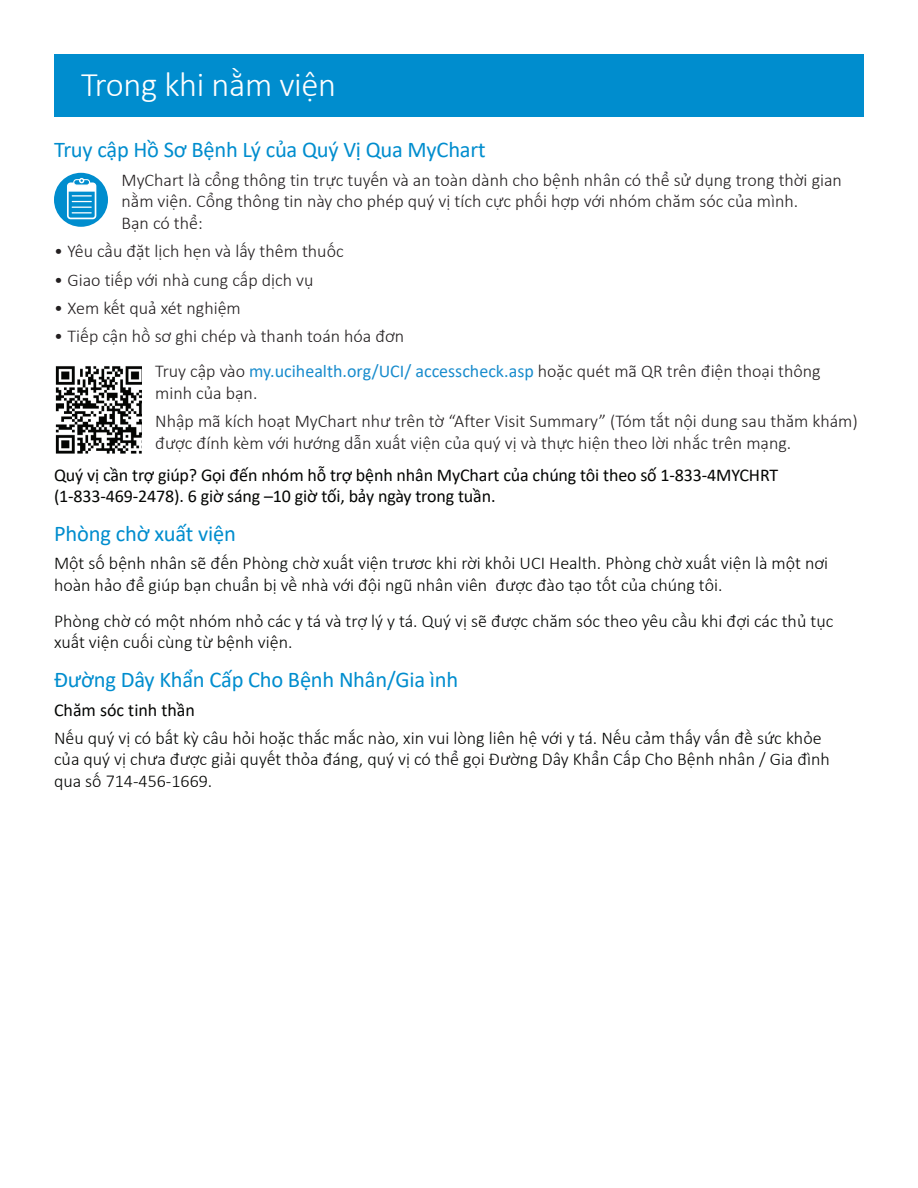
<style>
.page{position:relative;width:918px;height:1188px;background:#fff}
.page>*{position:absolute;margin:0;border:0;box-sizing:border-box;transform-origin:0 0}
.t1{font:300 34.5px "Calibri";letter-spacing:-.01em;color:#fff}
.t2{font:22.5px "Calibri";letter-spacing:-.01em;color:#008dce}
.t3{font:300 18px/21.6px "Calibri";color:#231f20}
.t4{font:300 18px/21.6px "Calibri";color:#040503}
.t5{font:18px/21.6px "Calibri";letter-spacing:-.01em;color:#040503}
.s1{font-weight:400;color:#198ccd}
</style>
<div class="page">
<div style="left:54px;top:173px;width:54px;height:54px;background:#008dce;border-radius:50%"></div>
<svg style="left:67px;top:178px;width:29px;height:41px"></svg>
<img style="left:55px;top:366px;width:87px;height:88px">
<div style="left:54px;top:54px;width:810px;height:63px;background:#008dce"></div>
<h1 class="t1" style="left:81px;top:64px;width:257px">Trong khi nằm viện</h1>
<p class="t2" style="left:54px;top:134px;width:433px">Truy cập Hồ Sơ Bệnh Lý của Quý Vị Qua MyChart</p>
<p class="t3" style="left:122px;top:169px;width:722px">MyChart là cổng thông tin trực tuyến và an toàn dành cho bệnh nhân có thể sử dụng trong thời gian nằm viện. Cổng thông tin này cho phép quý vị tích cực phối hợp với nhóm chăm sóc của mình.<br>Bạn có thể:</p>
<p class="t3" style="left:54px;top:240px;width:291px">• Yêu cầu đặt lịch hẹn và lấy thêm thuốc</p>
<p class="t3" style="left:54px;top:269px;width:261px">• Giao tiếp với nhà cung cấp dịch vụ</p>
<p class="t3" style="left:54px;top:297px;width:188px">• Xem kết quả xét nghiệm</p>
<p class="t3" style="left:155px;top:319px;width:667px;line-height:35.1px;text-indent:-101px">• Tiếp cận hồ sơ ghi chép và thanh toán hóa đơn<br>Truy cập vào <span class="s1">my.ucihealth.org/UCI/ accesscheck.asp</span> hoặc quét mã QR trên điện thoại thông</p>
<p class="t3" style="left:155px;top:379px;width:704px;line-height:28.3px">minh của bạn.<br>Nhập mã kích hoạt MyChart như trên tờ “After Visit Summary” (Tóm tắt nội dung sau thăm khám)</p>
<p class="t3" style="left:155px;top:432px;width:638px">được đính kèm với hướng dẫn xuất viện của quý vị và thực hiện theo lời nhắc trên mạng.</p>
<p class="t5" style="left:54px;top:463px;width:726px">Quý vị cần trợ giúp? Gọi đến nhóm hỗ trợ bệnh nhân MyChart của chúng tôi theo số 1-833-4MYCHRT (1-833-469-2478). 6 giờ sáng –10 giờ tối, bảy ngày trong tuần.</p>
<p class="t2" style="left:54px;top:518px;width:183px">Phòng chờ xuất viện</p>
<p class="t4" style="left:54px;top:553px;width:776px">Một số bệnh nhân sẽ đến Phòng chờ xuất viện trươc khi rời khỏi UCI Health. Phòng chờ xuất viện là một nơi hoàn hảo để giúp bạn chuẩn bị về nhà với đội ngũ nhân viên được đào tạo tốt của chúng tôi.</p>
<p class="t4" style="left:54px;top:610px;width:781px">Phòng chờ có một nhóm nhỏ các y tá và trợ lý y tá. Quý vị sẽ được chăm sóc theo yêu cầu khi đợi các thủ tục xuất viện cuối cùng từ bệnh viện.</p>
<p class="t2" style="left:54px;top:664px;width:406px">Đường Dây Khẩn Cấp Cho Bệnh Nhân/Gia ình</p>
<p class="t5" style="left:54px;top:698px;width:142px">Chăm sóc tinh thần</p>
<p class="t4" style="left:54px;top:727px;width:777px">Nếu quý vị có bất kỳ câu hỏi hoặc thắc mắc nào, xin vui lòng liên hệ với y tá. Nếu cảm thấy vấn đề sức khỏe của quý vị chưa được giải quyết thỏa đáng, quý vị có thể gọi Đường Dây Khẩn Cấp Cho Bệnh nhân / Gia đình qua số 714-456-1669.</p>
</div>
